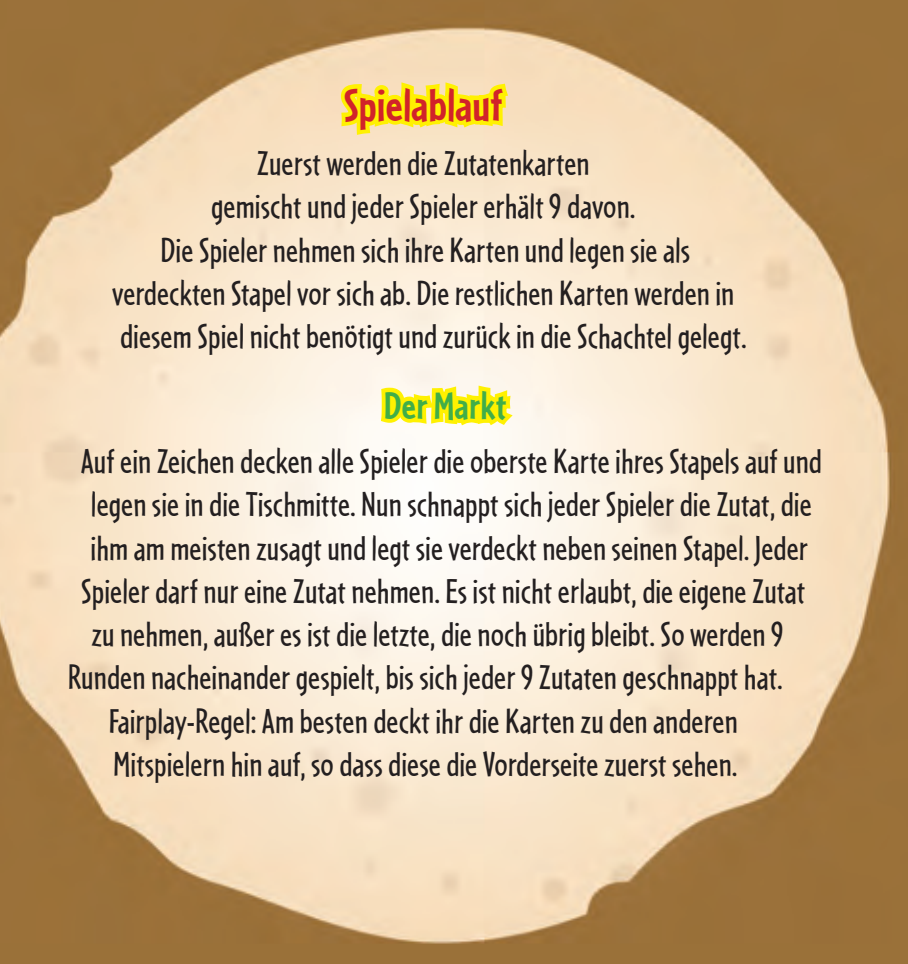
<style>
.page{position:relative;width:908px;height:964px;background:#fff}
.page>*{position:absolute;margin:0;border:0;box-sizing:border-box;transform-origin:0 0}
.titres{font:700 48px "Cafeteria";letter-spacing:.005em;color:#d1232a}
.sous_titre{font:700 40px "Cafeteria";letter-spacing:.01em;color:#40ae49}
.courant{font:36px/43.2px "Cafeteria";color:#231f20;text-align:center}
</style>
<div class="page">
<img style="left:0;top:0;width:907px;height:964px">
<svg style="left:334px;top:77px;width:179px;height:135px;background:#fae697"></svg>
<svg style="left:377px;top:380px;width:138px;height:53px"></svg>
<p class="titres" style="left:344px;top:78px;width:160px">Spielablauf</p>
<p class="courant" style="left:112px;top:141px;width:635px">Zuerst werden die Zutatenkarten<br>gemischt und jeder Spieler erhält 9 davon.<br>Die Spieler nehmen sich ihre Karten und legen sie als verdeckten Stapel vor sich ab. Die restlichen Karten werden in diesem Spiel nicht benötigt und zurück in die Schachtel gelegt.</p>
<p class="sous_titre" style="left:384px;top:383px;width:124px">Der Markt</p>
<p class="courant" style="left:81px;top:439px;width:742px">Auf ein Zeichen decken alle Spieler die oberste Karte ihres Stapels auf und</p>
<p class="courant" style="left:91px;top:483px;width:722px">legen sie in die Tischmitte. Nun schnappt sich jeder Spieler die Zutat, die</p>
<p class="courant" style="left:90px;top:526px;width:718px">ihm am meisten zusagt und legt sie verdeckt neben seinen Stapel. Jeder</p>
<p class="courant" style="left:81px;top:569px;width:725px">Spieler darf nur eine Zutat nehmen. Es ist nicht erlaubt, die eigene Zutat</p>
<p class="courant" style="left:91px;top:612px;width:693px">zu nehmen, außer es ist die letzte, die noch übrig bleibt. So werden 9</p>
<p class="courant" style="left:68px;top:655px;width:716px">Runden nacheinander gespielt, bis sich jeder 9 Zutaten geschnappt hat.</p>
<p class="courant" style="left:109px;top:699px;width:630px;text-align:left">Fairplay-Regel: Am besten deckt ihr die Karten zu den anderen<br>Mitspielern hin auf, so dass diese die Vorderseite zuerst sehen.</p>
</div>
